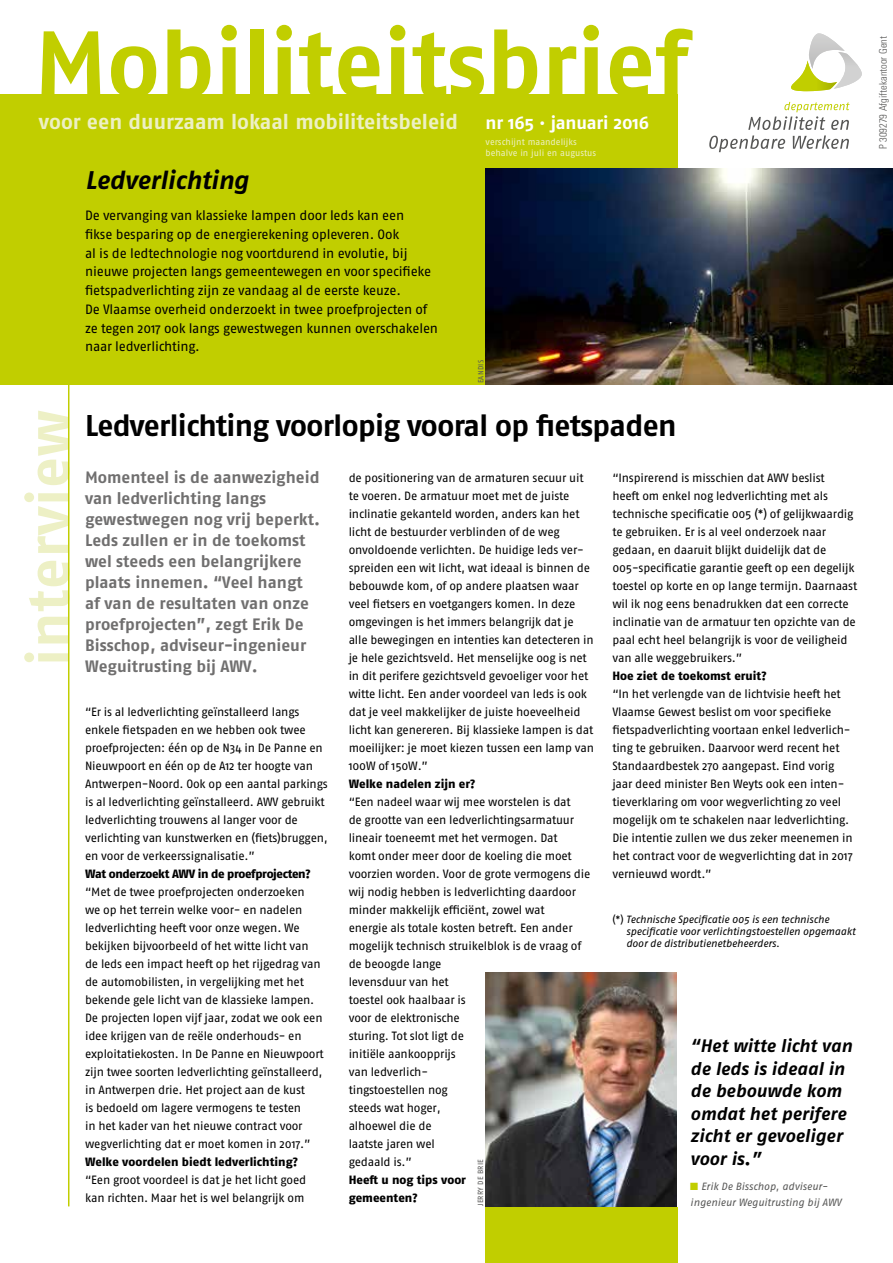
<style>
.page{position:relative;width:893px;height:1263px;background:#fff}
.page>*{position:absolute;margin:0;border:0;box-sizing:border-box;transform-origin:0 0}
.t1{font:700 93.45px "Fago OT";color:#c1ce00}
.t2{font:700 58.05px "Fago OT";letter-spacing:.01em;color:#edf0c5}
.t3{font:700 30px "Fago OT";letter-spacing:-.025em;color:#000}
.t4{font:italic 700 25.5px "Fago OT";letter-spacing:-.005em;color:#000}
.t5{font:700 21px "Fago OT";color:#edf0c5}
.t6{font:italic 700 18px/22.5px "Fago OT";color:#000}
.t7{font:700 18px "Fago OT";letter-spacing:-.01em;color:#fff}
.t8{font:700 16.5px/21px "Fago OT";color:#706f6f}
.t9{font:13.5px/18.8px "Fago OT";letter-spacing:-.015em;color:#000}
.t10{font:12px/18px "Fago OT";letter-spacing:-.015em;color:#000}
.t11{font:800 12px/18px "Fago OT";color:#000}
.t12{font:800 12px "Fago OT";letter-spacing:-.03em;color:#000}
.t13{font:italic 10.5px/12px "Fago OT";letter-spacing:-.01em;color:#000}
.t14{font:italic 10.5px "Fago OT";color:#575756}
.t15{font:300 condensed 10.5px "Univers";color:#575756}
.t16{font:9px/10.5px "Fago OT";color:#edf0c5}
.t17{font:7.5px "Fago OT";letter-spacing:.03em;color:#575756}
.s1{font-style:normal}
.s2{color:#c1ce00}
</style>
<div class="page">
<hr style="left:68px;top:385px;width:1px;height:821px;background:#c1ce00">
<div style="left:485px;top:1206px;width:192px;height:57px;background:#c1ce00"></div>
<img style="left:485px;top:972px;width:192px;height:234px">
<div style="left:0;top:94px;width:677px;height:291px;background:#c1ce00"></div>
<img style="left:486px;top:168px;width:407px;height:217px">
<svg style="left:709px;top:102px;width:141px;height:50px"></svg>
<svg style="left:791px;top:33px;width:71px;height:58px"></svg>
<h1 class="t1" style="left:34px;top:8px;width:656px">Mobiliteitsbrief</h1>
<h3 class="t5" style="left:39px;top:109px;width:421px">voor een duurzaam lokaal mobiliteitsbeleid</h3>
<h3 class="t7" style="left:486px;top:112px;width:165px">nr 165 · januari 2016</h3>
<h3 class="t4" style="left:85px;top:164px;width:165px">Ledverlichting</h3>
<p class="t9" style="left:85px;top:206px;width:354px">De vervanging van klassieke lampen door leds kan een<br>fikse besparing op de energierekening opleveren. Ook<br>al is de ledtechnologie nog voortdurend in evolutie, bij nieuwe projecten langs gemeentewegen en voor specifieke fietspadverlichting zijn ze vandaag al de eerste keuze.<br>De Vlaamse overheid onderzoekt in twee proefprojecten of ze tegen 2017 ook langs gewestwegen kunnen overschakelen naar ledverlichting.</p>
<p class="t16" style="left:486px;top:137px;width:112px">verschijnt maandelijks behalve in juli en augustus</p>
<p class="t17" style="left:476px;top:383px;width:25px;rotate:-90deg">EANDIS</p>
<h2 class="t2" style="left:14px;top:666px;width:258px;rotate:-90deg">interview</h2>
<h3 class="t3" style="left:85px;top:408px;width:593px">Ledverlichting voorlopig vooral op fietspaden</h3>
<p class="t8" style="left:85px;top:467px;width:236px">Momenteel is de aanwezigheid van ledverlichting langs gewestwegen nog vrij beperkt.<br>Leds zullen er in de toekomst wel steeds een belangrijkere plaats innemen. “Veel hangt af van de resultaten van onze proefprojecten”, zegt Erik De<br>Bisschop, adviseur-ingenieur<br>Weguitrusting bij AWV.</p>
<p class="t10" style="left:349px;top:469px;width:247px">de positionering van de armaturen secuur uit te voeren. De armatuur moet met de juiste inclinatie gekanteld worden, anders kan het licht de bestuurder verblinden of de weg onvoldoende verlichten. De huidige leds ver&shy;spreiden een wit licht, wat ideaal is binnen de bebouwde kom, of op andere plaatsen waar veel fietsers en voetgangers komen. In deze omgevingen is het immers belangrijk dat je alle bewegingen en intenties kan detecteren in je hele gezichtsveld. Het menselijke oog is net in dit perifere gezichtsveld gevoeliger voor het witte licht. Een ander voordeel van leds is ook dat je veel makkelijker de juiste hoeveelheid licht kan genereren. Bij klassieke lampen is dat moeilijker: je moet kiezen tussen een lamp van 100W of 150W.”</p>
<p class="t11" style="left:349px;top:775px;width:128px">Welke nadelen zijn er?</p>
<p class="t10" style="left:349px;top:793px;width:243px">“Een nadeel waar wij mee worstelen is dat<br>de grootte van een ledverlichtingsarmatuur lineair toeneemt met het vermogen. Dat<br>komt onder meer door de koeling die moet voorzien worden. Voor de grote vermogens die wij nodig hebben is ledverlichting daardoor minder makkelijk efficiënt, zowel wat<br>energie als totale kosten betreft. Een ander mogelijk technisch struikelblok is de vraag of de beoogde lange<br>levensduur van het<br>toestel ook haalbaar is<br>voor de elektronische<br>sturing. Tot slot ligt de<br>initiële aankoopprijs<br>van ledverlich-<br>tingstoestellen nog<br>steeds wat hoger,<br>alhoewel die de<br>laatste jaren wel<br>gedaald is.”</p>
<p class="t11" style="left:349px;top:1171px;width:119px">Heeft u nog tips voor gemeenten?</p>
<p class="t10" style="left:612px;top:469px;width:246px">“Inspirerend is misschien dat AWV beslist<br>heeft om enkel nog ledverlichting met als technische specificatie 005 (*) of gelijkwaardig te gebruiken. Er is al veel onderzoek naar gedaan, en daaruit blijkt duidelijk dat de 005-specificatie garantie geeft op een degelijk toestel op korte en op lange termijn. Daarnaast wil ik nog eens benadrukken dat een correcte inclinatie van de armatuur ten opzichte van de paal echt heel belangrijk is voor de veiligheid van alle weggebruikers.”</p>
<p class="t11" style="left:612px;top:667px;width:156px">Hoe ziet de toekomst eruit?</p>
<p class="t10" style="left:612px;top:685px;width:242px">“In het verlengde van de lichtvisie heeft het Vlaamse Gewest beslist om voor specifieke fietspadverlichting voortaan enkel ledverlich&shy;ting te gebruiken. Daarvoor werd recent het Standaardbestek 270 aangepast. Eind vorig jaar deed minister Ben Weyts ook een inten&shy;tieverklaring om voor wegverlichting zo veel mogelijk om te schakelen naar ledverlichting.<br>Die intentie zullen we dus zeker meenemen in het contract voor de wegverlichting dat in 2017 vernieuwd wordt.”</p>
<p class="t10" style="left:85px;top:703px;width:244px">“Er is al ledverlichting geïnstalleerd langs enkele fietspaden en we hebben ook twee proefprojecten: één op de N34 in De Panne en Nieuwpoort en één op de A12 ter hoogte van Antwerpen-Noord. Ook op een aantal parkings is al ledverlichting geïnstalleerd. AWV gebruikt ledverlichting trouwens al langer voor de verlichting van kunstwerken en (fiets)bruggen, en voor de verkeerssignalisatie.”</p>
<p class="t12" style="left:85px;top:867px;width:227px">Wat onderzoekt AWV in de proefprojecten?</p>
<p class="t10" style="left:85px;top:883px;width:240px">“Met de twee proefprojecten onderzoeken<br>we op het terrein welke voor- en nadelen ledverlichting heeft voor onze wegen. We bekijken bijvoorbeeld of het witte licht van de leds een impact heeft op het rijgedrag van de automobilisten, in vergelijking met het bekende gele licht van de klassieke lampen.<br>De projecten lopen vijf jaar, zodat we ook een idee krijgen van de reële onderhouds- en exploitatiekosten. In De Panne en Nieuwpoort zijn twee soorten ledverlichting geïnstalleerd, in Antwerpen drie. Het project aan de kust<br>is bedoeld om lagere vermogens te testen<br>in het kader van het nieuwe contract voor wegverlichting dat er moet komen in 2017.”</p>
<p class="t11" style="left:85px;top:1153px;width:214px">Welke voordelen biedt ledverlichting?</p>
<p class="t10" style="left:85px;top:1171px;width:223px">“Een groot voordeel is dat je het licht goed kan richten. Maar het is wel belangrijk om</p>
<p class="t13" style="left:626px;top:913px;width:231px;text-indent:-14px"><span class="s1">(*)</span> Technische Specificatie 005 is een technische specificatie voor verlichtingstoestellen opgemaakt door de distributienetbeheerders.</p>
<h3 class="t6" style="left:690px;top:1035px;width:163px">“Het witte licht van de leds is ideaal in de bebouwde kom omdat het perifere zicht er gevoeliger voor is.”</h3>
<p class="t14" style="left:690px;top:1180px;width:139px"><span class="s2">■</span> Erik De Bisschop, adviseur-</p>
<p class="t17" style="left:476px;top:1206px;width:48px;rotate:-90deg">JERRY DE BRIE</p>
<p class="t14" style="left:690px;top:1196px;width:153px">ingenieur Weguitrusting bij AWV</p>
<p class="t15" style="left:877px;top:149px;width:115px;rotate:-90deg">P 309279 Afgiftekantoor Gent</p>
</div>
